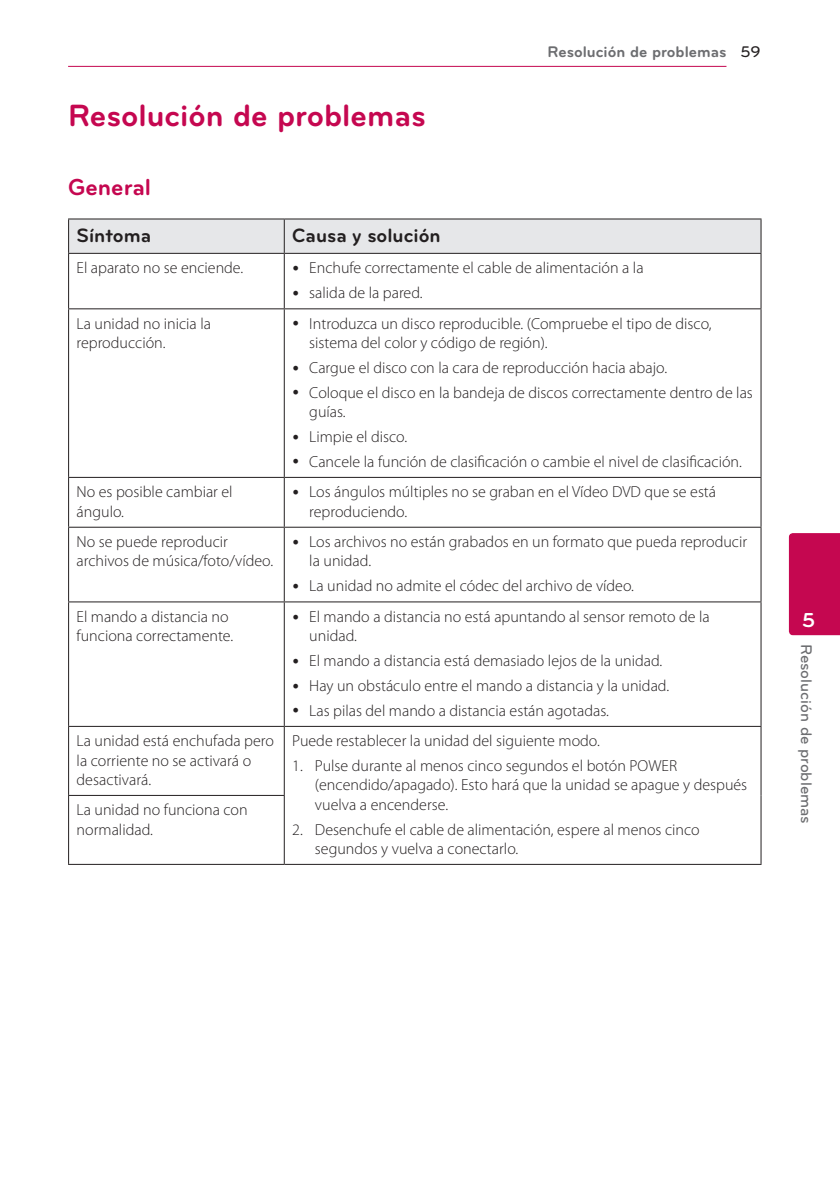
<style>
.page{position:relative;width:840px;height:1191px;background:#fff}
.page>*{position:absolute;margin:0;border:0;box-sizing:border-box;transform-origin:0 0}
.Title_1{font:700 32px "Bryant LG";color:#c50750}
.Title_2{font:700 24px "Bryant LG";color:#c50750}
.t1{font:700 21px "Bryant LG";color:#fff}
.Title_3{font:700 20px "Bryant LG";color:#231f20}
.Content_text_Bullet{font:300 16px/19.2px "Myriad Pro";color:#231f20}
.Content_text_Light{font:300 16px/19.2px "Myriad Pro";color:#231f20}
.Content_text_Num{font:300 16px/19.2px "Myriad Pro";color:#231f20}
.Chapter_Title_Top_R{font:700 16px "Bryant LG";color:#6c6d70}
.Chapter_Title_Side{font:500 16px "Bryant LG";color:#6c6d70}
.Page_No_Right{font:500 16px "Bryant LG";color:#231f20}
</style>
<div class="page">
<hr style="left:68px;top:66px;width:658px;height:1px;background:#c50750">
<div style="left:788px;top:533px;width:51px;height:102px;background:#c50750"></div>
<div style="left:69px;top:219px;width:691px;height:34px;background:#e6e7e9"></div>
<hr style="left:68px;top:218px;width:216px;height:1px;background:#231f20">
<hr style="left:68px;top:219px;width:1px;height:34px;background:#231f20">
<hr style="left:284px;top:218px;width:477px;height:1px;background:#231f20">
<hr style="left:283px;top:219px;width:1px;height:34px;background:#231f20">
<hr style="left:760px;top:219px;width:1px;height:34px;background:#231f20">
<hr style="left:68px;top:254px;width:1px;height:54px;background:#231f20">
<hr style="left:283px;top:254px;width:1px;height:54px;background:#231f20">
<hr style="left:760px;top:254px;width:1px;height:54px;background:#231f20">
<hr style="left:68px;top:309px;width:1px;height:168px;background:#231f20">
<hr style="left:283px;top:309px;width:1px;height:168px;background:#231f20">
<hr style="left:760px;top:309px;width:1px;height:168px;background:#231f20">
<hr style="left:68px;top:478px;width:1px;height:49px;background:#231f20">
<hr style="left:283px;top:478px;width:1px;height:49px;background:#231f20">
<hr style="left:760px;top:478px;width:1px;height:49px;background:#231f20">
<hr style="left:68px;top:528px;width:1px;height:73px;background:#231f20">
<hr style="left:283px;top:528px;width:1px;height:73px;background:#231f20">
<hr style="left:760px;top:528px;width:1px;height:73px;background:#231f20">
<hr style="left:68px;top:602px;width:1px;height:124px;background:#231f20">
<hr style="left:283px;top:602px;width:1px;height:124px;background:#231f20">
<hr style="left:760px;top:602px;width:1px;height:124px;background:#231f20">
<hr style="left:68px;top:727px;width:1px;height:68px;background:#231f20">
<hr style="left:283px;top:727px;width:1px;height:68px;background:#231f20">
<hr style="left:760px;top:727px;width:1px;height:68px;background:#231f20">
<hr style="left:760px;top:795px;width:1px;height:69px;background:#231f20">
<hr style="left:284px;top:864px;width:477px;height:1px;background:#231f20">
<hr style="left:68px;top:796px;width:1px;height:68px;background:#231f20">
<hr style="left:283px;top:796px;width:1px;height:68px;background:#231f20">
<hr style="left:68px;top:864px;width:216px;height:1px;background:#231f20">
<hr style="left:68px;top:253px;width:216px;height:1px;background:#231f20">
<hr style="left:284px;top:253px;width:477px;height:1px;background:#231f20">
<hr style="left:68px;top:308px;width:216px;height:1px;background:#231f20">
<hr style="left:284px;top:308px;width:477px;height:1px;background:#231f20">
<hr style="left:68px;top:477px;width:216px;height:1px;background:#231f20">
<hr style="left:284px;top:477px;width:477px;height:1px;background:#231f20">
<hr style="left:68px;top:527px;width:216px;height:1px;background:#231f20">
<hr style="left:284px;top:527px;width:477px;height:1px;background:#231f20">
<hr style="left:68px;top:601px;width:216px;height:1px;background:#231f20">
<hr style="left:284px;top:601px;width:477px;height:1px;background:#231f20">
<hr style="left:68px;top:726px;width:216px;height:1px;background:#231f20">
<hr style="left:284px;top:726px;width:477px;height:1px;background:#231f20">
<hr style="left:68px;top:795px;width:216px;height:1px;background:#231f20">
<p class="Title_1" style="left:68px;top:96px;width:359px">Resolución de problemas</p>
<p class="Chapter_Title_Top_R" style="left:547px;top:42px;width:180px">Resolución de problemas</p>
<p class="Page_No_Right" style="left:740px;top:42px;width:22px">59</p>
<p class="Title_2" style="left:68px;top:172px;width:85px">General</p>
<p class="Title_3" style="left:77px;top:223px;width:76px">Síntoma</p>
<p class="Title_3" style="left:292px;top:223px;width:150px">Causa y solución</p>
<p class="Content_text_Light" style="left:77px;top:258px;width:168px">El aparato no se enciende.</p>
<p class="Content_text_Bullet" style="left:309px;top:258px;width:335px">Enchufe correctamente el cable de alimentación a la</p>
<p class="Content_text_Bullet" style="left:309px;top:283px;width:115px">salida de la pared.</p>
<p class="Content_text_Light" style="left:77px;top:314px;width:136px">La unidad no inicia la reproducción.</p>
<p class="Content_text_Bullet" style="left:309px;top:314px;width:403px">Introduzca un disco reproducible. (Compruebe el tipo de disco, sistema del color y código de región).</p>
<p class="Content_text_Bullet" style="left:309px;top:358px;width:359px">Cargue el disco con la cara de reproducción hacia abajo.</p>
<p class="Content_text_Bullet" style="left:309px;top:383px;width:445px">Coloque el disco en la bandeja de discos correctamente dentro de las guías.</p>
<p class="Content_text_Bullet" style="left:309px;top:427px;width:99px">Limpie el disco.</p>
<p class="Content_text_Bullet" style="left:309px;top:452px;width:434px">Cancele la función de clasificación o cambie el nivel de clasificación.</p>
<p class="Content_text_Light" style="left:77px;top:482px;width:157px">No es posible cambiar el ángulo.</p>
<p class="Content_text_Bullet" style="left:309px;top:482px;width:408px">Los ángulos múltiples no se graban en el Vídeo DVD que se está reproduciendo.</p>
<p class="Content_text_Light" style="left:77px;top:532px;width:198px">No se puede reproducir archivos de música/foto/vídeo.</p>
<p class="Content_text_Bullet" style="left:309px;top:532px;width:439px">Los archivos no están grabados en un formato que pueda reproducir la unidad.</p>
<p class="Content_text_Bullet" style="left:309px;top:576px;width:326px">La unidad no admite el códec del archivo de vídeo.</p>
<p class="Content_text_Light" style="left:77px;top:607px;width:158px">El mando a distancia no funciona correctamente.</p>
<p class="Content_text_Bullet" style="left:309px;top:607px;width:402px">El mando a distancia no está apuntando al sensor remoto de la unidad.</p>
<p class="Content_text_Bullet" style="left:309px;top:651px;width:354px">El mando a distancia está demasiado lejos de la unidad.</p>
<p class="Content_text_Bullet" style="left:309px;top:676px;width:361px">Hay un obstáculo entre el mando a distancia y la unidad.</p>
<p class="Content_text_Bullet" style="left:309px;top:700px;width:301px">Las pilas del mando a distancia están agotadas.</p>
<p class="Content_text_Light" style="left:77px;top:731px;width:199px">La unidad está enchufada pero la corriente no se activará o desactivará.</p>
<p class="Content_text_Num" style="left:292px;top:731px;width:309px">Puede restablecer la unidad del siguiente modo.</p>
<p class="Content_text_Num" style="left:315px;top:756px;width:433px;text-indent:-23px">1. Pulse durante al menos cinco segundos el botón POWER (encendido/apagado). Esto hará que la unidad se apague y después vuelva a encenderse.</p>
<p class="Content_text_Num" style="left:315px;top:819px;width:386px;text-indent:-23px">2. Desenchufe el cable de alimentación, espere al menos cinco segundos y vuelva a conectarlo.</p>
<p class="Content_text_Light" style="left:77px;top:800px;width:172px">La unidad no funciona con normalidad.</p>
<p class="t1" style="left:801px;top:606px;width:15px">5</p>
<p class="Chapter_Title_Side" style="left:815px;top:643px;width:182px;rotate:90deg">Resolución de problemas</p>
</div>
